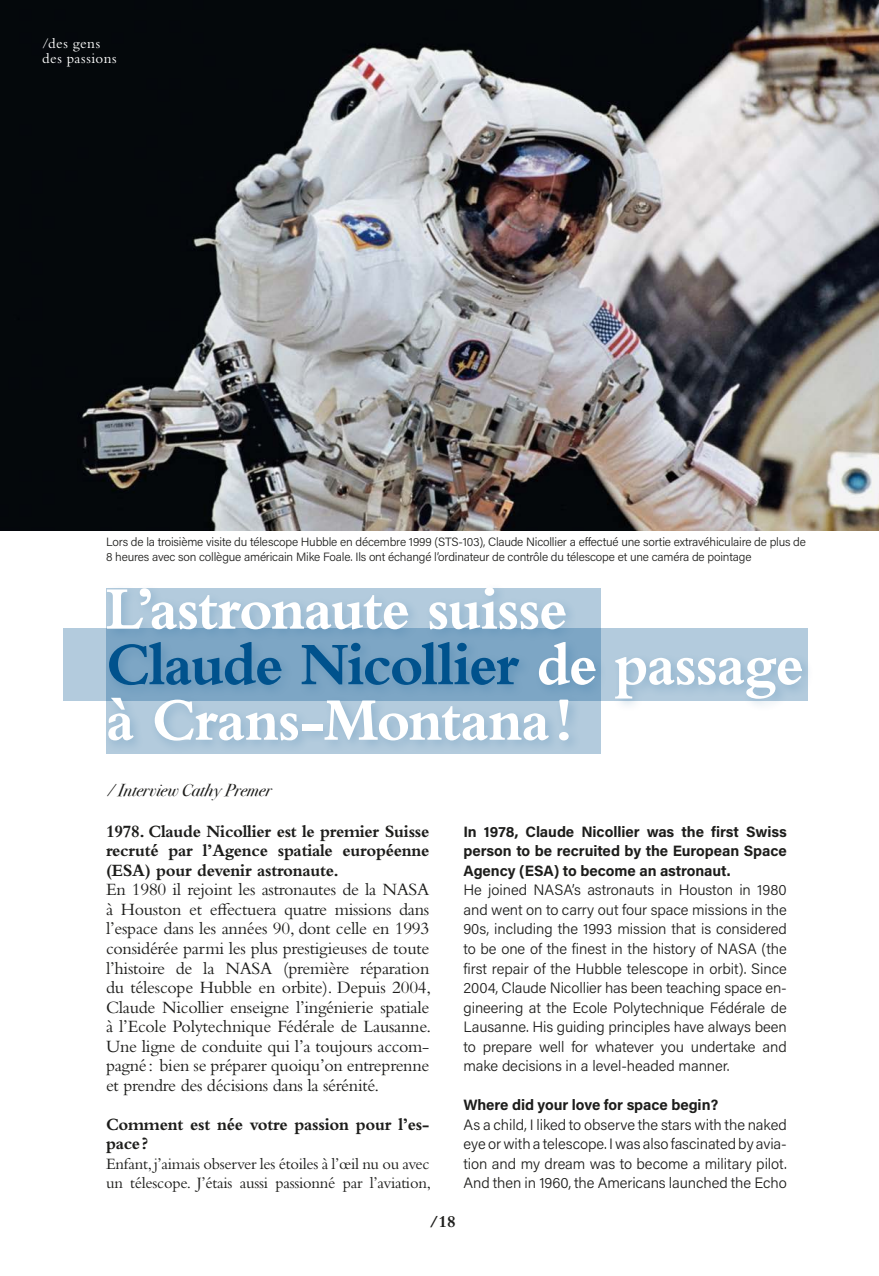
<style>
.page{position:relative;width:879px;height:1276px;background:#fff}
.page>*{position:absolute;margin:0;border:0;box-sizing:border-box;transform-origin:0 0}
.t1{font:700 63px/55.5px "Bembo Std";letter-spacing:-.025em;color:#fff;scale:.95 1}
.t2{font:18px/19.5px "Bembo Std";letter-spacing:-.015em;color:#1d1d1b;text-align:justify}
.t3{font:700 18px/19.5px "Bembo Std";letter-spacing:-.015em;color:#1d1d1b;text-align:justify;scale:.96 1}
.t4{font:italic 17.25px "Bodoni Svty Two ITCTT";color:#1d1d1b}
.t5{font:700 17.25px "Bembo Std";color:#1d1d1b}
.t6{font:16.5px/19.5px "Bembo Std";letter-spacing:-.015em;color:#1d1d1b}
.t7{font:300 15px/19.5px "Acumin Pro";letter-spacing:-.005em;color:#1d1d1b;text-align:justify}
.t8{font:700 15px/19.5px "Acumin Pro";letter-spacing:-.005em;color:#1d1d1b;text-align:justify}
.t9{font:15px/15.8px "Bembo Std";letter-spacing:.035em;color:#fff}
.t10{font:300 12px/15px "Acumin Pro";letter-spacing:-.015em;color:#1d1d1b}
.s1{color:#00528d}
</style>
<div class="page">
<img style="left:0;top:0;width:878px;height:530px">
<div style="left:63px;top:628px;width:745px;height:73px;background:#b3cbdd"></div>
<div style="left:102px;top:582px;width:712px;height:172px;background:#00528d;opacity:.2"></div>
<p class="t9" style="left:42px;top:35px;width:76px">/des gens des passions</p>
<p class="t10" style="left:106px;top:533px;width:701px">Lors de la troisième visite du télescope Hubble en décembre 1999 (STS-103), Claude Nicollier a effectué une sortie extravéhiculaire de plus de<br>8 heures avec son collègue américain Mike Foale. Ils ont échangé l’ordinateur de contrôle du télescope et une caméra de pointage</p>
<h1 class="t1" style="left:106px;top:580px;width:736px">L’astronaute suisse<br><span class="s1">Claude Nicollier</span> de passage à Crans-Montana!</h1>
<p class="t4" style="left:108px;top:775px;width:165px">/ Interview Cathy Premer</p>
<p class="t3" style="left:106px;top:821px;width:338px">1978. Claude Nicollier est le premier Suisse recruté par l’Agence spatiale européenne (ESA) pour devenir astronaute.</p>
<p class="t2" style="left:106px;top:879px;width:326px">En 1980 il rejoint les astronautes de la NASA à Houston et effectuera quatre missions dans l’espace dans les années 90, dont celle en 1993 considérée parmi les plus prestigieuses de toute l’histoire de la NASA (première réparation du télescope Hubble en orbite). Depuis 2004, Claude Nicollier enseigne l’ingénierie spatiale à l’Ecole Polytechnique Fédérale de Lausanne.<br>Une ligne de conduite qui l’a toujours accom&shy;pagné: bien se préparer quoiqu’on entreprenne et prendre des décisions dans la sérénité.</p>
<p class="t3" style="left:106px;top:1113px;width:338px">Comment est née votre passion pour l’es&shy;pace?</p>
<p class="t6" style="left:106px;top:1153px;width:326px">Enfant, j’aimais observer les étoiles à l’œil nu ou avec un télescope. J’étais aussi passionné par l’aviation,</p>
<p class="t8" style="left:463px;top:821px;width:325px">In 1978, Claude Nicollier was the first Swiss person to be recruited by the European Space Agency (ESA) to become an astronaut.</p>
<p class="t7" style="left:463px;top:879px;width:325px">He joined NASA’s astronauts in Houston in 1980 and went on to carry out four space missions in the 90s, including the 1993 mission that is considered to be one of the finest in the history of NASA (the first repair of the Hubble telescope in orbit). Since 2004, Claude Nicollier has been teaching space en&shy;gineering at the Ecole Polytechnique Fédérale de Lausanne. His guiding principles have always been to prepare well for whatever you undertake and make decisions in a level-headed manner.</p>
<p class="t8" style="left:463px;top:1094px;width:256px">Where did your love for space begin?</p>
<p class="t7" style="left:463px;top:1113px;width:325px">As a child, I liked to observe the stars with the naked eye or with a telescope. I was also fascinated by avia&shy;tion and my dream was to become a military pilot.<br>And then in 1960, the Americans launched the Echo</p>
<p class="t5" style="left:429px;top:1211px;width:28px">/18</p>
</div>
